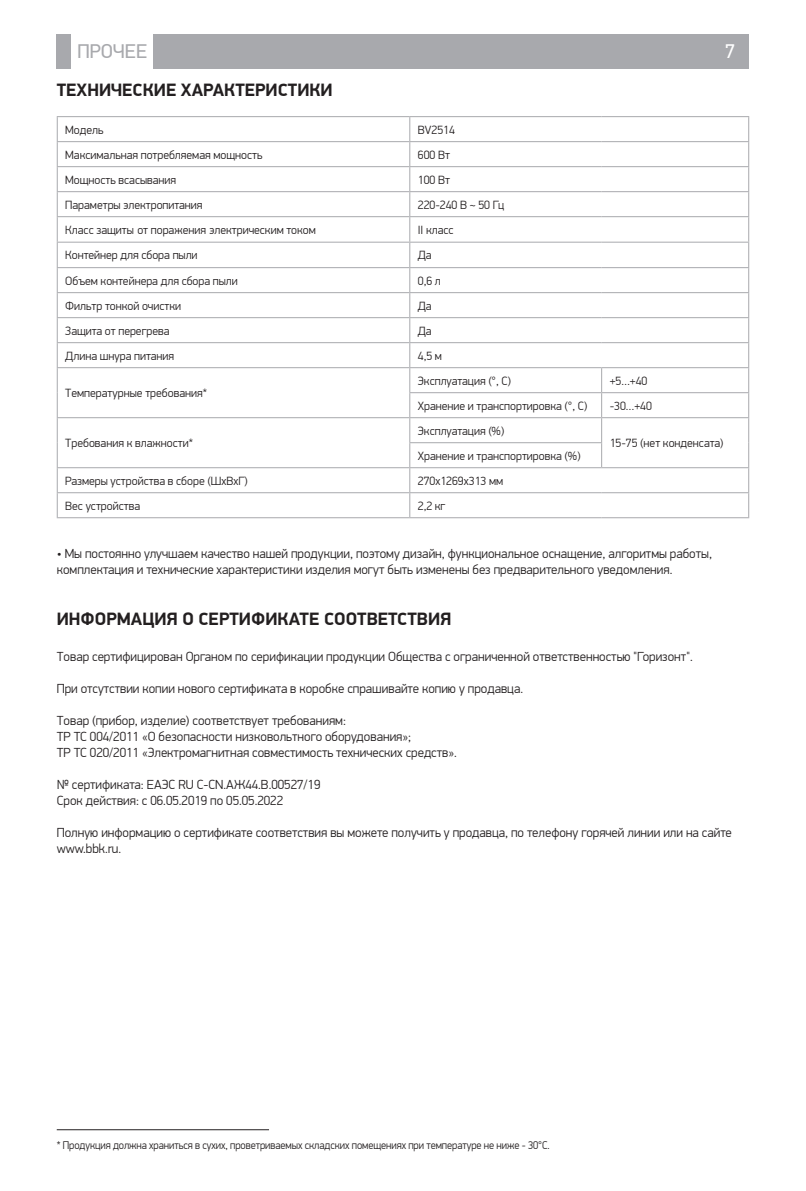
<style>
.page{position:relative;width:806px;height:1191px;background:#fff}
.page>*{position:absolute;margin:0;border:0;box-sizing:border-box;transform-origin:0 0}
.t1{font:20px "PF Din Display Pro";color:#a8a9ad}
.t2{font:20px "PF Din Display Pro";color:#fff}
.head_1{font:700 18px "PF Din Display Pro";color:#231f20}
.text{font:300 13.2px/16px "PF Din Display Pro";color:#231f20}
.text_table_new{font:300 12px "PF Din Display Pro";color:#231f20}
.text-2{font:300 11.2px "PF Din Display Pro";letter-spacing:-.005em;color:#231f20;scale:.95 1}
</style>
<div class="page">
<div style="left:57px;top:34px;width:14px;height:34px;background:#a8a9ad"></div>
<div style="left:153px;top:34px;width:595px;height:34px;background:#a8a9ad"></div>
<hr style="left:57px;top:116px;width:352px;height:1px;background:#a8a9ad">
<hr style="left:409px;top:116px;width:192px;height:1px;background:#a8a9ad">
<hr style="left:601px;top:116px;width:147px;height:1px;background:#a8a9ad">
<hr style="left:57px;top:141px;width:352px;height:1px;background:#a8a9ad">
<hr style="left:409px;top:141px;width:192px;height:1px;background:#a8a9ad">
<hr style="left:601px;top:141px;width:147px;height:1px;background:#a8a9ad">
<hr style="left:57px;top:166px;width:352px;height:1px;background:#a8a9ad">
<hr style="left:57px;top:191px;width:352px;height:1px;background:#a8a9ad">
<hr style="left:409px;top:166px;width:192px;height:1px;background:#a8a9ad">
<hr style="left:601px;top:166px;width:147px;height:1px;background:#a8a9ad">
<hr style="left:409px;top:191px;width:192px;height:1px;background:#a8a9ad">
<hr style="left:601px;top:191px;width:147px;height:1px;background:#a8a9ad">
<hr style="left:57px;top:216px;width:352px;height:1px;background:#a8a9ad">
<hr style="left:57px;top:242px;width:352px;height:1px;background:#a8a9ad">
<hr style="left:409px;top:216px;width:192px;height:1px;background:#a8a9ad">
<hr style="left:601px;top:216px;width:147px;height:1px;background:#a8a9ad">
<hr style="left:409px;top:242px;width:192px;height:1px;background:#a8a9ad">
<hr style="left:601px;top:242px;width:147px;height:1px;background:#a8a9ad">
<hr style="left:57px;top:267px;width:352px;height:1px;background:#a8a9ad">
<hr style="left:57px;top:292px;width:352px;height:1px;background:#a8a9ad">
<hr style="left:57px;top:317px;width:352px;height:1px;background:#a8a9ad">
<hr style="left:409px;top:267px;width:192px;height:1px;background:#a8a9ad">
<hr style="left:601px;top:267px;width:147px;height:1px;background:#a8a9ad">
<hr style="left:409px;top:292px;width:192px;height:1px;background:#a8a9ad">
<hr style="left:601px;top:292px;width:147px;height:1px;background:#a8a9ad">
<hr style="left:409px;top:317px;width:192px;height:1px;background:#a8a9ad">
<hr style="left:601px;top:317px;width:147px;height:1px;background:#a8a9ad">
<svg style="left:747px;top:117px;width:1px;height:377px"></svg>
<hr style="left:57px;top:342px;width:352px;height:1px;background:#a8a9ad">
<hr style="left:57px;top:367px;width:352px;height:1px;background:#a8a9ad">
<hr style="left:57px;top:417px;width:352px;height:1px;background:#a8a9ad">
<hr style="left:57px;top:467px;width:352px;height:1px;background:#a8a9ad">
<hr style="left:409px;top:342px;width:192px;height:1px;background:#a8a9ad">
<hr style="left:601px;top:342px;width:147px;height:1px;background:#a8a9ad">
<hr style="left:409px;top:367px;width:192px;height:1px;background:#a8a9ad">
<hr style="left:601px;top:367px;width:147px;height:1px;background:#a8a9ad">
<hr style="left:409px;top:392px;width:192px;height:1px;background:#a8a9ad">
<hr style="left:601px;top:392px;width:147px;height:1px;background:#a8a9ad">
<hr style="left:409px;top:417px;width:192px;height:1px;background:#a8a9ad">
<hr style="left:601px;top:417px;width:147px;height:1px;background:#a8a9ad">
<hr style="left:409px;top:442px;width:192px;height:1px;background:#a8a9ad">
<hr style="left:409px;top:467px;width:192px;height:1px;background:#a8a9ad">
<hr style="left:601px;top:467px;width:147px;height:1px;background:#a8a9ad">
<hr style="left:57px;top:492px;width:352px;height:1px;background:#a8a9ad">
<svg style="left:57px;top:117px;width:1px;height:400px"></svg>
<hr style="left:57px;top:517px;width:352px;height:1px;background:#a8a9ad">
<hr style="left:409px;top:492px;width:192px;height:1px;background:#a8a9ad">
<svg style="left:409px;top:117px;width:1px;height:400px"></svg>
<hr style="left:601px;top:492px;width:147px;height:1px;background:#a8a9ad">
<hr style="left:409px;top:517px;width:192px;height:1px;background:#a8a9ad">
<hr style="left:601px;top:517px;width:147px;height:1px;background:#a8a9ad">
<hr style="left:57px;top:1129px;width:212px;height:1px;background:#231f20">
<h1 class="t1" style="left:77px;top:39px;width:71px">ПРОЧЕЕ</h1>
<h1 class="t2" style="left:724px;top:39px;width:11px">7</h1>
<p class="head_1" style="left:57px;top:79px;width:277px">ТЕХНИЧЕСКИЕ ХАРАКТЕРИСТИКИ</p>
<p class="text_table_new" style="left:65px;top:123px;width:40px">Модель</p>
<p class="text_table_new" style="left:417px;top:123px;width:39px">BV2514</p>
<p class="text_table_new" style="left:65px;top:148px;width:198px">Максимальная потребляемая мощность</p>
<p class="text_table_new" style="left:417px;top:148px;width:34px">600 Вт</p>
<p class="text_table_new" style="left:65px;top:173px;width:112px">Мощность всасывания</p>
<p class="text_table_new" style="left:417px;top:173px;width:34px">100 Вт</p>
<p class="text_table_new" style="left:65px;top:198px;width:139px">Параметры электропитания</p>
<p class="text_table_new" style="left:417px;top:198px;width:88px">220-240 В ~ 50 Гц</p>
<p class="text_table_new" style="left:65px;top:223px;width:252px">Класс защиты от поражения электрическим током</p>
<p class="text_table_new" style="left:417px;top:223px;width:37px">II класс</p>
<p class="text_table_new" style="left:65px;top:248px;width:134px">Контейнер для сбора пыли</p>
<p class="text_table_new" style="left:417px;top:248px;width:15px">Да</p>
<p class="text_table_new" style="left:65px;top:274px;width:174px">Объем контейнера для сбора пыли</p>
<p class="text_table_new" style="left:417px;top:274px;width:25px">0,6 л</p>
<p class="text_table_new" style="left:65px;top:299px;width:117px">Фильтр тонкой очистки</p>
<p class="text_table_new" style="left:417px;top:299px;width:15px">Да</p>
<p class="text_table_new" style="left:65px;top:324px;width:106px">Защита от перегрева</p>
<p class="text_table_new" style="left:417px;top:324px;width:15px">Да</p>
<p class="text_table_new" style="left:65px;top:349px;width:110px">Длина шнура питания</p>
<p class="text_table_new" style="left:417px;top:349px;width:26px">4,5 м</p>
<p class="text_table_new" style="left:65px;top:386px;width:143px">Температурные требования*</p>
<p class="text_table_new" style="left:417px;top:374px;width:95px">Эксплуатация (°, С)</p>
<p class="text_table_new" style="left:609px;top:374px;width:39px">+5…+40</p>
<p class="text_table_new" style="left:417px;top:399px;width:171px">Хранение и транспортировка (°, С)</p>
<p class="text_table_new" style="left:609px;top:399px;width:44px">-30…+40</p>
<p class="text_table_new" style="left:65px;top:436px;width:129px">Требования к влажности*</p>
<p class="text_table_new" style="left:417px;top:424px;width:88px">Эксплуатация (%)</p>
<p class="text_table_new" style="left:417px;top:449px;width:164px">Хранение и транспортировка (%)</p>
<p class="text_table_new" style="left:609px;top:436px;width:115px">15-75 (нет конденсата)</p>
<p class="text_table_new" style="left:65px;top:474px;width:184px">Размеры устройства в сборе (ШхВхГ)</p>
<p class="text_table_new" style="left:417px;top:474px;width:87px">270x1269x313 мм</p>
<p class="text_table_new" style="left:65px;top:499px;width:76px">Вес устройства</p>
<p class="text_table_new" style="left:417px;top:499px;width:29px">2,2 кг</p>
<p class="text" style="left:57px;top:546px;width:656px">• Мы постоянно улучшаем качество нашей продукции, поэтому дизайн, функциональное оснащение, алгоритмы работы, комплектация и технические характеристики изделия могут быть изменены без предварительного уведомления.</p>
<p class="head_1" style="left:57px;top:608px;width:396px">ИНФОРМАЦИЯ О СЕРТИФИКАТЕ СООТВЕТСТВИЯ</p>
<p class="text" style="left:57px;top:648px;width:637px">Товар сертифицирован Органом по серификации продукции Общества с ограниченной ответственностью "Горизонт".</p>
<p class="text" style="left:57px;top:680px;width:467px">При отсутствии копии нового сертификата в коробке спрашивайте копию у продавца.</p>
<p class="text" style="left:57px;top:712px;width:290px">Товар (прибор, изделие) соответствует требованиям:</p>
<p class="text" style="left:57px;top:728px;width:355px">ТР ТС 004/2011 «О безопасности низковольтного оборудования»;</p>
<p class="text" style="left:57px;top:744px;width:401px">ТР ТС 020/2011 «Электромагнитная совместимость технических средств».</p>
<p class="text" style="left:57px;top:776px;width:265px">№ сертификата: ЕАЭС RU С-CN.АЖ44.В.00527/19</p>
<p class="text" style="left:57px;top:792px;width:228px">Срок действия: с 06.05.2019 по 05.05.2022</p>
<p class="text" style="left:57px;top:824px;width:676px">Полную информацию о сертификате соответствия вы можете получить у продавца, по телефону горячей линии или на сайте</p>
<p class="text" style="left:57px;top:840px;width:66px">www.bbk.ru.</p>
<p class="text-2" style="left:57px;top:1138px;width:520px">* Продукция должна храниться в сухих, проветриваемых складских помещениях при температуре не ниже - 30°С.</p>
</div>
